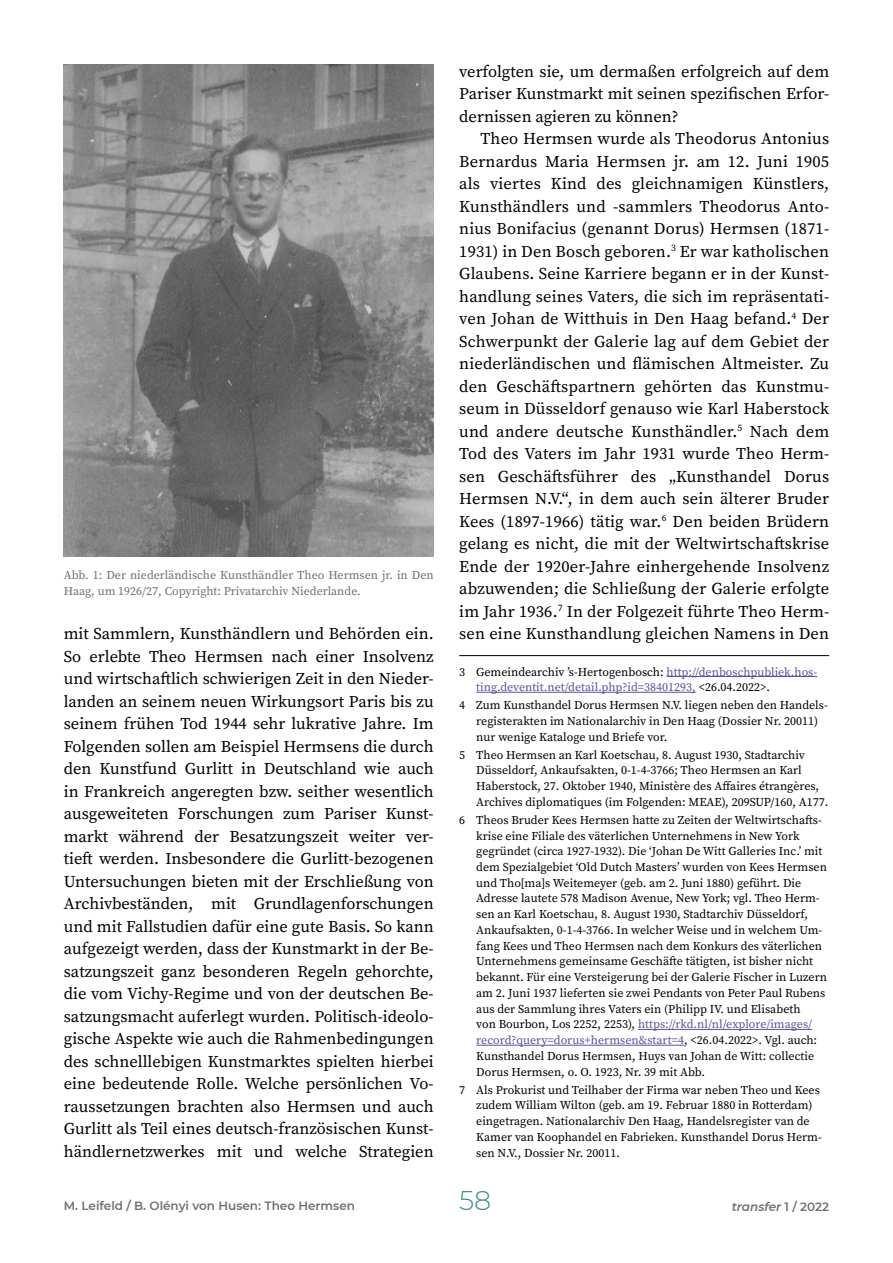
<style>
.page{position:relative;width:893px;height:1263px;background:#fff}
.page>*{position:absolute;margin:0;border:0;box-sizing:border-box;transform-origin:0 0}
.t1{font:300 27px "Montserrat";color:#3c908d}
.t2{font:16.5px/22.5px "Source Serif Variable";color:#000;text-align:justify}
.t3{font:12px/15.8px "Source Serif Variable";color:#000}
.t4{font:12px/15.8px "Source Serif Variable";color:#5e4f9c}
.t5{font:12px/15.8px "Source Serif Variable";color:#70706f}
.t6{font:600 12px "Montserrat";color:#70706f}
.t7{font:italic 600 12px "Montserrat";color:#70706f}
.s1{color:#000}
.s2{color:#5e4f9c}
.s3{font-style:normal}
</style>
<div class="page">
<hr style="left:459px;top:655px;width:370px;height:1px;background:#000">
<hr style="left:667px;top:676px;width:150px;height:1px;background:#5e4f9c">
<hr style="left:476px;top:692px;width:220px;height:1px;background:#5e4f9c">
<hr style="left:638px;top:1029px;width:174px;height:1px;background:#5e4f9c">
<hr style="left:476px;top:1045px;width:208px;height:1px;background:#5e4f9c">
<img style="left:64px;top:65px;width:370px;height:491px">
<p class="t5" style="left:64px;top:567px;width:371px">Abb. 1: Der niederländische Kunsthändler Theo Hermsen jr. in Den<br>Haag, um 1926/27, Copyright: Privatarchiv Niederlande.</p>
<p class="t2" style="left:64px;top:622px;width:371px">mit Sammlern, Kunsthändlern und Behörden ein.<br>So erlebte Theo Hermsen nach einer Insolvenz und wirtschaftlich schwierigen Zeit in den Nieder&shy;landen an seinem neuen Wirkungsort Paris bis zu seinem frühen Tod 1944 sehr lukrative Jahre. Im Folgenden sollen am Beispiel Hermsens die durch den Kunstfund Gurlitt in Deutschland wie auch in Frankreich angeregten bzw. seither wesentlich ausgeweiteten Forschungen zum Pariser Kunst&shy;markt während der Besatzungszeit weiter ver&shy;tieft werden. Insbesondere die Gurlitt-bezogenen Untersuchungen bieten mit der Erschließung von Archivbeständen, mit Grundlagenforschungen und mit Fallstudien dafür eine gute Basis. So kann aufgezeigt werden, dass der Kunstmarkt in der Be&shy;satzungszeit ganz besonderen Regeln gehorchte, die vom Vichy-Regime und von der deutschen Be&shy;satzungsmacht auferlegt wurden. Politisch-ideolo&shy;gische Aspekte wie auch die Rahmenbedingungen des schnelllebigen Kunstmarktes spielten hierbei eine bedeutende Rolle. Welche persönlichen Vo&shy;raussetzungen brachten also Hermsen und auch Gurlitt als Teil eines deutsch-französischen Kunst&shy;händlernetzwerkes mit und welche Strategien</p>
<p class="t2" style="left:459px;top:60px;width:371px">verfolgten sie, um dermaßen erfolgreich auf dem Pariser Kunstmarkt mit seinen spezifischen Erfor&shy;dernissen agieren zu können?</p>
<p class="t2" style="left:459px;top:127px;width:371px;text-indent:21px">Theo Hermsen wurde als Theodorus Antonius Bernardus Maria Hermsen jr. am 12. Juni 1905 als viertes Kind des gleichnamigen Künstlers, Kunsthändlers und -sammlers Theodorus Anto&shy;nius Bonifacius (genannt Dorus) Hermsen (1871- 1931) in Den Bosch geboren.<sup>3</sup> Er war katholischen Glaubens. Seine Karriere begann er in der Kunst&shy;handlung seines Vaters, die sich im repräsentati&shy;ven Johan de Witthuis in Den Haag befand.<sup>4</sup> Der Schwerpunkt der Galerie lag auf dem Gebiet der niederländischen und flämischen Altmeister. Zu den Geschäftspartnern gehörten das Kunstmu&shy;seum in Düsseldorf genauso wie Karl Haberstock und andere deutsche Kunsthändler.<sup>5</sup> Nach dem Tod des Vaters im Jahr 1931 wurde Theo Herm&shy;sen Geschäftsführer des „Kunsthandel Dorus Hermsen N.V.“, in dem auch sein älterer Bruder Kees (1897-1966) tätig war.<sup>6</sup> Den beiden Brüdern gelang es nicht, die mit der Weltwirtschaftskrise Ende der 1920er-Jahre einhergehende Insolvenz abzuwenden; die Schließung der Galerie erfolgte im Jahr 1936.<sup>7</sup> In der Folgezeit führte Theo Herm&shy;sen eine Kunsthandlung gleichen Namens in Den</p>
<p class="t4" style="left:476px;top:664px;width:342px;text-indent:-17px"><span class="s1">3 Gemeindearchiv ’s-Hertogenbosch:</span> http://denboschpubliek.hos&shy;ting.deventit.net/detail.php?id=38401293, <span class="s1">&lt;26.04.2022&gt;.</span></p>
<p class="t3" style="left:476px;top:697px;width:353px;text-indent:-17px">4 Zum Kunsthandel Dorus Hermsen N.V. liegen neben den Handels&shy;registerakten im Nationalarchiv in Den Haag (Dossier Nr. 20011) nur wenige Kataloge und Briefe vor.</p>
<p class="t3" style="left:476px;top:747px;width:354px;text-indent:-17px">5 Theo Hermsen an Karl Koetschau, 8. August 1930, Stadtarchiv Düsseldorf, Ankaufsakten, 0-1-4-3766; Theo Hermsen an Karl Haberstock, 27. Oktober 1940, Ministère des Affaires étrangères, Archives diplomatiques (im Folgenden: MEAE), 209SUP/160, A177.</p>
<p class="t3" style="left:476px;top:812px;width:352px;text-indent:-17px">6 Theos Bruder Kees Hermsen hatte zu Zeiten der Weltwirtschafts&shy;krise eine Filiale des väterlichen Unternehmens in New York gegründet (circa 1927-1932). Die ‘Johan De Witt Galleries Inc.’ mit dem Spezialgebiet ‘Old Dutch Masters’ wurden von Kees Hermsen und Tho[ma]s Weitemeyer (geb. am 2. Juni 1880) geführt. Die Adresse lautete 578 Madison Avenue, New York; vgl. Theo Herm&shy;sen an Karl Koetschau, 8. August 1930, Stadtarchiv Düsseldorf, Ankaufsakten, 0-1-4-3766. In welcher Weise und in welchem Um&shy;fang Kees und Theo Hermsen nach dem Konkurs des väterlichen Unternehmens gemeinsame Geschäfte tätigten, ist bisher nicht bekannt. Für eine Versteigerung bei der Galerie Fischer in Luzern am 2. Juni 1937 lieferten sie zwei Pendants von Peter Paul Rubens aus der Sammlung ihres Vaters ein (Philipp IV. und Elisabeth<br>von Bourbon, Los 2252, 2253), <span class="s2">https://rkd.nl/nl/explore/images/ record?query=dorus+hermsen&amp;start=4</span>, &lt;26.04.2022&gt;. Vgl. auch:<br>Kunsthandel Dorus Hermsen, Huys van Johan de Witt: collectie Dorus Hermsen, o. O. 1923, Nr. 39 mit Abb.</p>
<p class="t3" style="left:476px;top:1082px;width:347px;text-indent:-17px">7 Als Prokurist und Teilhaber der Firma war neben Theo und Kees zudem William Wilton (geb. am 19. Februar 1880 in Rotterdam) eingetragen. Nationalarchiv Den Haag, Handelsregister van de Kamer van Koophandel en Fabrieken. Kunsthandel Dorus Herm&shy;sen N.V., Dossier Nr. 20011.</p>
<p class="t6" style="left:64px;top:1197px;width:293px">M. Leifeld / B. Olényi von Husen: Theo Hermsen</p>
<h1 class="t1" style="left:459px;top:1182px;width:34px">58</h1>
<p class="t7" style="left:732px;top:1198px;width:99px">transfer <span class="s3">1 / 2022</span></p>
</div>
